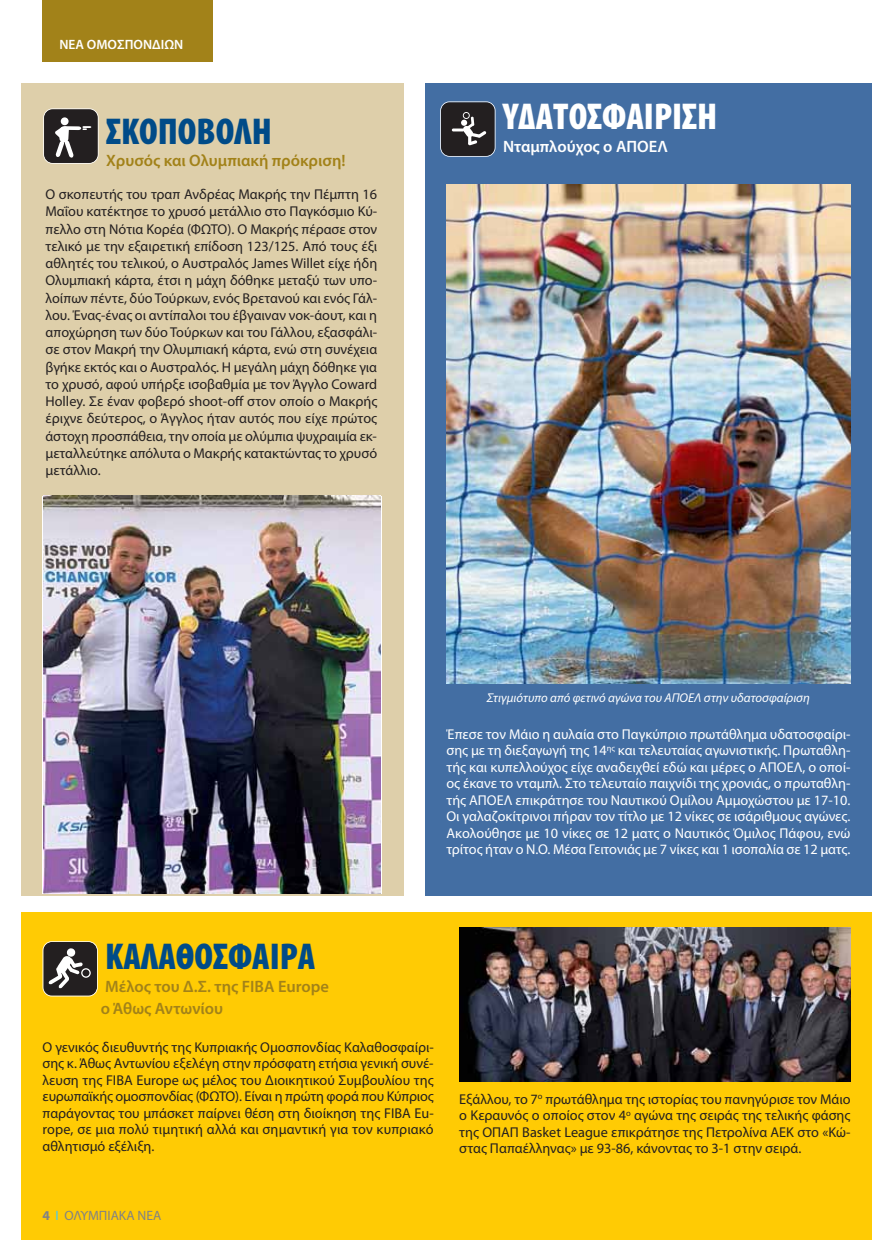
<style>
.page{position:relative;width:893px;height:1259px;background:#fff}
.page>*{position:absolute;margin:0;border:0;box-sizing:border-box;transform-origin:0 0}
.t1{font:700 37.5px "Myriad Condensed Greek";color:#004b88}
.t2{font:700 37.5px "Myriad Condensed Greek";color:#fff}
.t3{font:600 16.5px/23px "Myriad Pro";color:#a28219}
.t4{font:600 16.5px "Myriad Pro";color:#fff}
.t5{font:14.25px/17.2px "Myriad Pro";color:#231f20;text-align:justify}
.t6{font:14.25px/16.5px "Myriad Pro";letter-spacing:-.005em;color:#fff;text-align:justify}
.t7{font:600 13.5px "Myriad Pro";color:#fff}
.t8{font:13.5px "Myriad Pro";color:#808285}
.t9{font:italic 12.75px "Myriad Pro";color:#fff}
.s1{font-weight:700}
.s2{color:#44c8f5}
</style>
<div class="page">
<div style="left:21px;top:83px;width:383px;height:812px;background:#decfaa"></div>
<div style="left:21px;top:912px;width:851px;height:327px;background:#ffcb04"></div>
<div style="left:44px;top:109px;width:54px;height:54px;background:#231f20;border-radius:7px"></div>
<div style="left:61px;top:117px;width:8px;height:8px;background:#fff;border-radius:50%"></div>
<svg style="left:55px;top:126px;width:36px;height:32px"></svg>
<div style="left:43px;top:108px;width:56px;height:56px;border:2px solid #fff;border-radius:9px"></div>
<div style="left:425px;top:83px;width:447px;height:812px;background:#436ea3"></div>
<div style="left:441px;top:102px;width:54px;height:54px;background:#231f20;border-radius:9px"></div>
<svg style="left:452px;top:112px;width:34px;height:33px"></svg>
<div style="left:440px;top:101px;width:55px;height:56px;border:2px solid #fff;border-radius:9px"></div>
<img style="left:446px;top:184px;width:404px;height:500px">
<div style="left:43px;top:0;width:170px;height:62px;background:#a28219"></div>
<img style="left:44px;top:496px;width:337px;height:397px">
<div style="left:43px;top:942px;width:54px;height:53px;background:#231f20;border-radius:7px"></div>
<svg style="left:48px;top:948px;width:43px;height:40px"></svg>
<div style="left:43px;top:941px;width:55px;height:55px;border:2px solid #fff;border-radius:9px"></div>
<img style="left:459px;top:927px;width:391px;height:154px">
<p class="t7" style="left:60px;top:37px;width:125px">ΝΕΑ ΟΜΟΣΠΟΝΔΙΩΝ</p>
<h1 class="t1" style="left:106px;top:118px;width:167px">ΣΚΟΠΟΒΟΛΗ</h1>
<p class="t3" style="left:106px;top:149px;width:241px">Χρυσός και Ολυμπιακή πρόκριση!</p>
<p class="t5" style="left:46px;top:187px;width:333px">Ο σκοπευτής του τραπ Ανδρέας Μακρής την Πέμπτη 16<br>Μαΐου κατέκτησε το χρυσό μετάλλιο στο Παγκόσμιο Κύ&shy;πελλο στη Νότια Κορέα (ΦΩΤΟ). Ο Μακρής πέρασε στον τελικό με την εξαιρετική επίδοση 123/125. Από τους έξι αθλητές του τελικού, ο Αυστραλός James Willet είχε ήδη Ολυμπιακή κάρτα, έτσι η μάχη δόθηκε μεταξύ των υπο&shy;λοίπων πέντε, δύο Τούρκων, ενός Βρετανού και ενός Γάλ&shy;λου. Ένας-ένας οι αντίπαλοι του έβγαιναν νοκ-άουτ, και η αποχώρηση των δύο Τούρκων και του Γάλλου, εξασφάλι&shy;σε στον Μακρή την Ολυμπιακή κάρτα, ενώ στη συνέχεια βγήκε εκτός και ο Αυστραλός. Η μεγάλη μάχη δόθηκε για το χρυσό, αφού υπήρξε ισοβαθμία με τον Άγγλο Coward Holley. Σε έναν φοβερό shoot-off στον οποίο ο Μακρής έριχνε δεύτερος, ο Άγγλος ήταν αυτός που είχε πρώτος άστοχη προσπάθεια, την οποία με ολύμπια ψυχραιμία εκ&shy;μεταλλεύτηκε απόλυτα ο Μακρής κατακτώντας το χρυσό μετάλλιο.</p>
<h1 class="t2" style="left:503px;top:104px;width:216px">ΥΔΑΤΟΣΦΑΙΡΙΣΗ</h1>
<p class="t4" style="left:503px;top:136px;width:166px">Νταμπλούχος ο ΑΠΟΕΛ</p>
<p class="t9" style="left:487px;top:692px;width:325px">Στιγμιότυπο από φετινό αγώνα του ΑΠΟΕΛ στην υδατοσφαίριση</p>
<p class="t6" style="left:446px;top:727px;width:406px">Έπεσε τον Μάιο η αυλαία στο Παγκύπριο πρωτάθλημα υδατοσφαίρι&shy;σης με τη διεξαγωγή της 14<sup>ης</sup> και τελευταίας αγωνιστικής. Πρωταθλη&shy;τής και κυπελλούχος είχε αναδειχθεί εδώ και μέρες ο ΑΠΟΕΛ, ο οποί&shy;ος έκανε το νταμπλ. Στο τελευταίο παιχνίδι της χρονιάς, ο πρωταθλη&shy;τής ΑΠΟΕΛ επικράτησε του Ναυτικού Ομίλου Αμμοχώστου με 17-10.<br>Οι γαλαζοκίτρινοι πήραν τον τίτλο με 12 νίκες σε ισάριθμους αγώνες.<br>Ακολούθησε με 10 νίκες σε 12 ματς ο Ναυτικός Όμιλος Πάφου, ενώ τρίτος ήταν ο Ν.Ο. Μέσα Γειτονιάς με 7 νίκες και 1 ισοπαλία σε 12 ματς.</p>
<h1 class="t1" style="left:105px;top:943px;width:212px">ΚΑΛΑΘΟΣΦΑΙΡΑ</h1>
<p class="t3" style="left:101px;top:974px;width:230px">Μέλος του Δ.Σ. της FIBA Europe ο Άθως Αντωνίου</p>
<p class="t5" style="left:43px;top:1040px;width:393px;line-height:16.5px">Ο γενικός διευθυντής της Κυπριακής Ομοσπονδίας Καλαθοσφαίρι&shy;σης κ. Άθως Αντωνίου εξελέγη στην πρόσφατη ετήσια γενική συνέ&shy;λευση της FIBA Europe ως μέλος του Διοικητικού Συμβουλίου της ευρωπαϊκής ομοσπονδίας (ΦΩΤΟ). Είναι η πρώτη φορά που Κύπριος παράγοντας του μπάσκετ παίρνει θέση στη διοίκηση της FIBA Eu&shy;rope, σε μια πολύ τιμητική αλλά και σημαντική για τον κυπριακό αθλητισμό εξέλιξη.</p>
<p class="t8" style="left:43px;top:1210px;width:120px"><span class="s1">4</span> <span class="s2">I</span> ΟΛΥΜΠΙΑΚΑ ΝΕΑ</p>
<p class="t5" style="left:459px;top:1092px;width:393px;line-height:16.5px">Εξάλλου, το 7<sup>ο</sup> πρωτάθλημα της ιστορίας του πανηγύρισε τον Μάιο ο Κεραυνός ο οποίος στον 4<sup>ο</sup> αγώνα της σειράς της τελικής φάσης της ΟΠΑΠ Basket League επικράτησε της Πετρολίνα ΑΕΚ στο «Κώ&shy;στας Παπαέλληνας» με 93-86, κάνοντας το 3-1 στην σειρά.</p>
</div>
